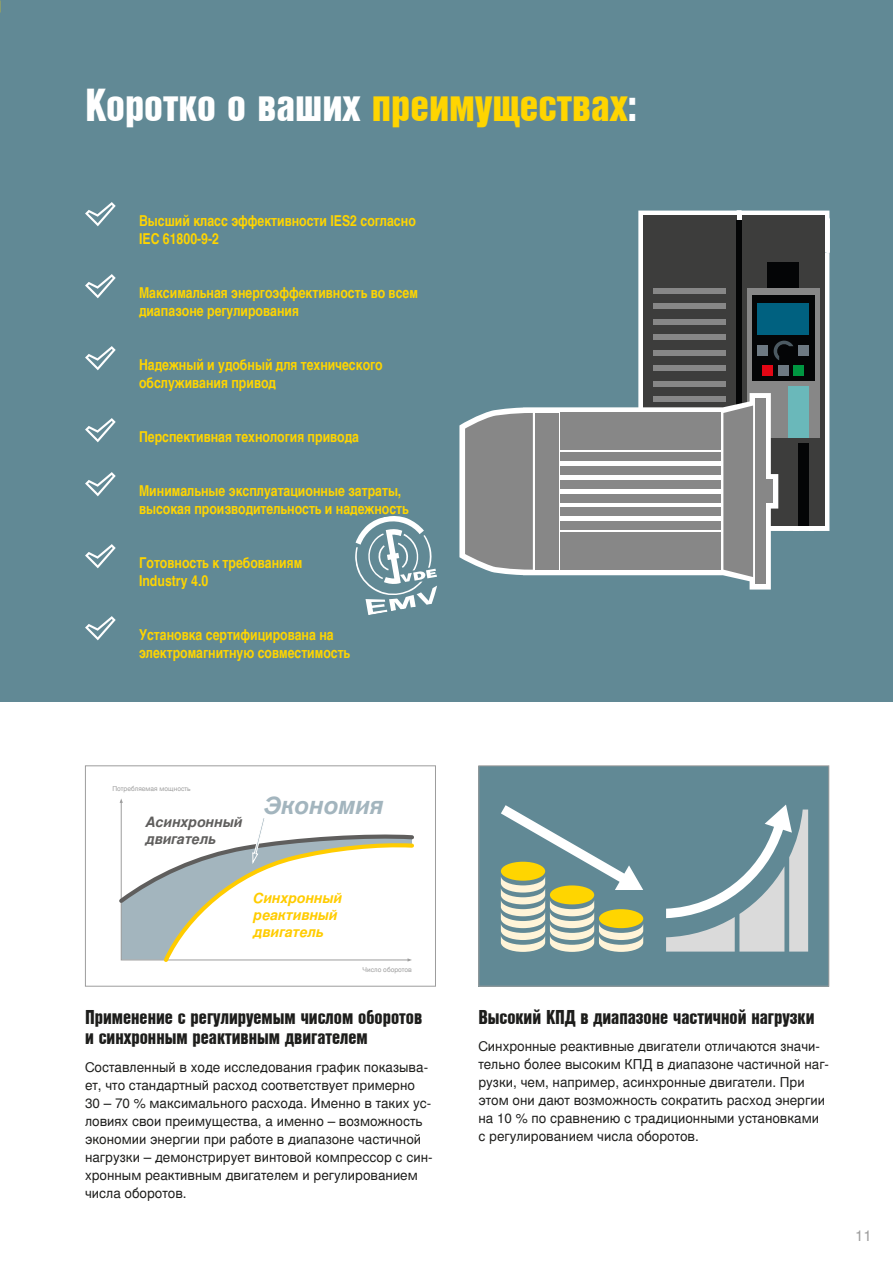
<style>
.page{position:relative;width:893px;height:1263px;background:#fff}
.page>*{position:absolute;margin:0;border:0;box-sizing:border-box;transform-origin:0 0}
.t1{font:45px "Nimbus San L Bla Con";color:#fff}
.t2{font:italic 700 24px "Nimbus San L";color:#a3b5be}
.t3{font:19.5px/19.5px "Nimbus San L Bla Con";color:#1d1d1b}
.t4{font:15px/18px "Nimbus San L Bol Con";color:#ffd500}
.t5{font:15px "Nimbus San L";color:#9d9d9d}
.t6{font:italic 700 14.1px/17px "Nimbus San L";color:#fc0}
.t7{font:italic 700 14.1px/17px "Nimbus San L";color:#5f5e5d}
.t8{font:13.5px/18px "Nimbus San L";color:#1d1d1b}
.t9{font:6.6px "Nimbus San L";color:#9d9d9d}
.s1{color:#ffd500}
</style>
<div class="page">
<div style="left:0;top:0;width:893px;height:702px;background:#618995"></div>
<svg style="left:638px;top:210px;width:192px;height:321px;background:#dbdedf"></svg>
<div style="left:742px;top:252px;width:82px;height:274px;background:#3d3d3c"></div>
<div style="left:643px;top:252px;width:93px;height:274px;background:#3d3d3c"></div>
<div style="left:643px;top:216px;width:93px;height:36px;background:#3d3d3c"></div>
<div style="left:654px;top:381px;width:72px;height:5px;background:#878787"></div>
<div style="left:654px;top:366px;width:72px;height:5px;background:#878787"></div>
<div style="left:654px;top:350px;width:72px;height:5px;background:#878787"></div>
<div style="left:654px;top:335px;width:72px;height:5px;background:#878787"></div>
<div style="left:654px;top:319px;width:72px;height:5px;background:#878787"></div>
<div style="left:654px;top:303px;width:72px;height:6px;background:#878787"></div>
<div style="left:654px;top:288px;width:72px;height:5px;background:#878787"></div>
<div style="left:742px;top:216px;width:82px;height:36px;background:#3d3d3c"></div>
<div style="left:767px;top:262px;width:31px;height:26px;background:#040506"></div>
<div style="left:798px;top:443px;width:11px;height:83px;background:#040506"></div>
<div style="left:736px;top:221px;width:6px;height:305px;background:#040506"></div>
<div style="left:747px;top:288px;width:72px;height:150px;background:#878787"></div>
<div style="left:752px;top:296px;width:62px;height:85px;background:#040506"></div>
<div style="left:757px;top:303px;width:52px;height:32px;background:#006180"></div>
<div style="left:788px;top:386px;width:21px;height:52px;background:#6ab8ba"></div>
<svg style="left:773px;top:340px;width:20px;height:20px"></svg>
<div style="left:762px;top:366px;width:11px;height:10px;background:#e30614"></div>
<div style="left:757px;top:345px;width:10px;height:10px;background:#6d7982"></div>
<div style="left:798px;top:345px;width:11px;height:10px;background:#6d7982"></div>
<div style="left:778px;top:366px;width:10px;height:10px;background:#6d7982"></div>
<div style="left:793px;top:366px;width:11px;height:10px;background:#009641"></div>
<svg style="left:459px;top:393px;width:319px;height:196px"></svg>
<div style="left:465px;top:413px;width:68px;height:157px;background:#878787"></div>
<div style="left:766px;top:480px;width:7px;height:23px;background:#878787"></div>
<div style="left:755px;top:399px;width:10px;height:185px;background:#878787"></div>
<svg style="left:723px;top:406px;width:30px;height:171px;background:#8d8d8d"></svg>
<div style="left:560px;top:413px;width:161px;height:37px;background:#878787"></div>
<div style="left:535px;top:413px;width:23px;height:157px;background:#878787"></div>
<div style="left:560px;top:533px;width:161px;height:37px;background:#878787"></div>
<div style="left:560px;top:453px;width:161px;height:8px;background:#878787"></div>
<div style="left:560px;top:466px;width:161px;height:9px;background:#878787"></div>
<div style="left:560px;top:480px;width:161px;height:9px;background:#878787"></div>
<div style="left:560px;top:494px;width:161px;height:8px;background:#878787"></div>
<div style="left:560px;top:508px;width:161px;height:8px;background:#878787"></div>
<div style="left:560px;top:521px;width:161px;height:9px;background:#878787"></div>
<div style="left:479px;top:766px;width:350px;height:220px;background:#618995"></div>
<svg style="left:666px;top:804px;width:142px;height:147px"></svg>
<svg style="left:501px;top:805px;width:142px;height:147px"></svg>
<div style="left:478px;top:765px;width:351px;height:221px;border:1px solid #9d9d9d"></div>
<svg style="left:119px;top:817px;width:295px;height:145px"></svg>
<div style="left:85px;top:765px;width:351px;height:221px;border:1px solid #9d9d9d"></div>
<svg style="left:355px;top:516px;width:82px;height:99px"></svg>
<svg style="left:85px;top:202px;width:31px;height:24px"></svg>
<svg style="left:85px;top:274px;width:31px;height:24px"></svg>
<svg style="left:85px;top:346px;width:31px;height:24px"></svg>
<svg style="left:85px;top:418px;width:31px;height:24px"></svg>
<svg style="left:85px;top:472px;width:31px;height:24px"></svg>
<svg style="left:85px;top:544px;width:31px;height:24px"></svg>
<svg style="left:85px;top:616px;width:31px;height:24px"></svg>
<h1 class="t1" style="left:85px;top:71px;width:553px">Коротко о ваших <span class="s1">преимуществах</span>:</h1>
<p class="t4" style="left:139px;top:212px;width:278px">Высший класс эффективности IES2 согласно<br>IEC 61800-9-2</p>
<p class="t4" style="left:139px;top:284px;width:280px">Максимальная энергоэффективность во всем диапазоне регулирования</p>
<p class="t4" style="left:139px;top:356px;width:245px">Надежный и удобный для технического обслуживания привод</p>
<p class="t4" style="left:139px;top:428px;width:221px">Перспективная технология привода</p>
<p class="t4" style="left:139px;top:482px;width:271px">Минимальные эксплуатационные затраты, высокая производительность и надежность</p>
<p class="t4" style="left:139px;top:554px;width:165px">Готовность к требованиям<br>Industry 4.0</p>
<p class="t4" style="left:139px;top:626px;width:213px">Установка сертифицирована на электромагнитную совместимость</p>
<p class="t9" style="left:112px;top:784px;width:80px">Потребляемая мощность</p>
<p class="t7" style="left:145px;top:814px;width:98px">Асинхронный двигатель</p>
<h2 class="t2" style="left:262px;top:791px;width:121px">Экономия</h2>
<p class="t6" style="left:253px;top:890px;width:90px">Синхронный реактивный двигатель</p>
<p class="t9" style="left:363px;top:966px;width:51px">Число оборотов</p>
<h3 class="t3" style="left:85px;top:1007px;width:339px">Применение с регулируемым числом оборотов и синхронным реактивным двигателем</h3>
<p class="t8" style="left:85px;top:1059px;width:349px">Составленный в ходе исследования график показыва&shy;ет, что стандартный расход соответствует примерно 30 – 70 % максимального расхода. Именно в таких ус&shy;ловиях свои преимущества, а именно – возможность экономии энергии при работе в диапазоне частичной нагрузки – демонстрирует винтовой компрессор с син&shy;хронным реактивным двигателем и регулированием числа оборотов.</p>
<h3 class="t3" style="left:478px;top:1007px;width:338px">Высокий КПД в диапазоне частичной нагрузки</h3>
<p class="t8" style="left:478px;top:1038px;width:352px">Синхронные реактивные двигатели отличаются значи&shy;тельно более высоким КПД в диапазоне частичной наг&shy;рузки, чем, например, асинхронные двигатели. При этом они дают возможность сократить расход энергии на 10 % по сравнению с традиционными установками с регулированием числа оборотов.</p>
<p class="t5" style="left:855px;top:1226px;width:18px">11</p>
</div>
